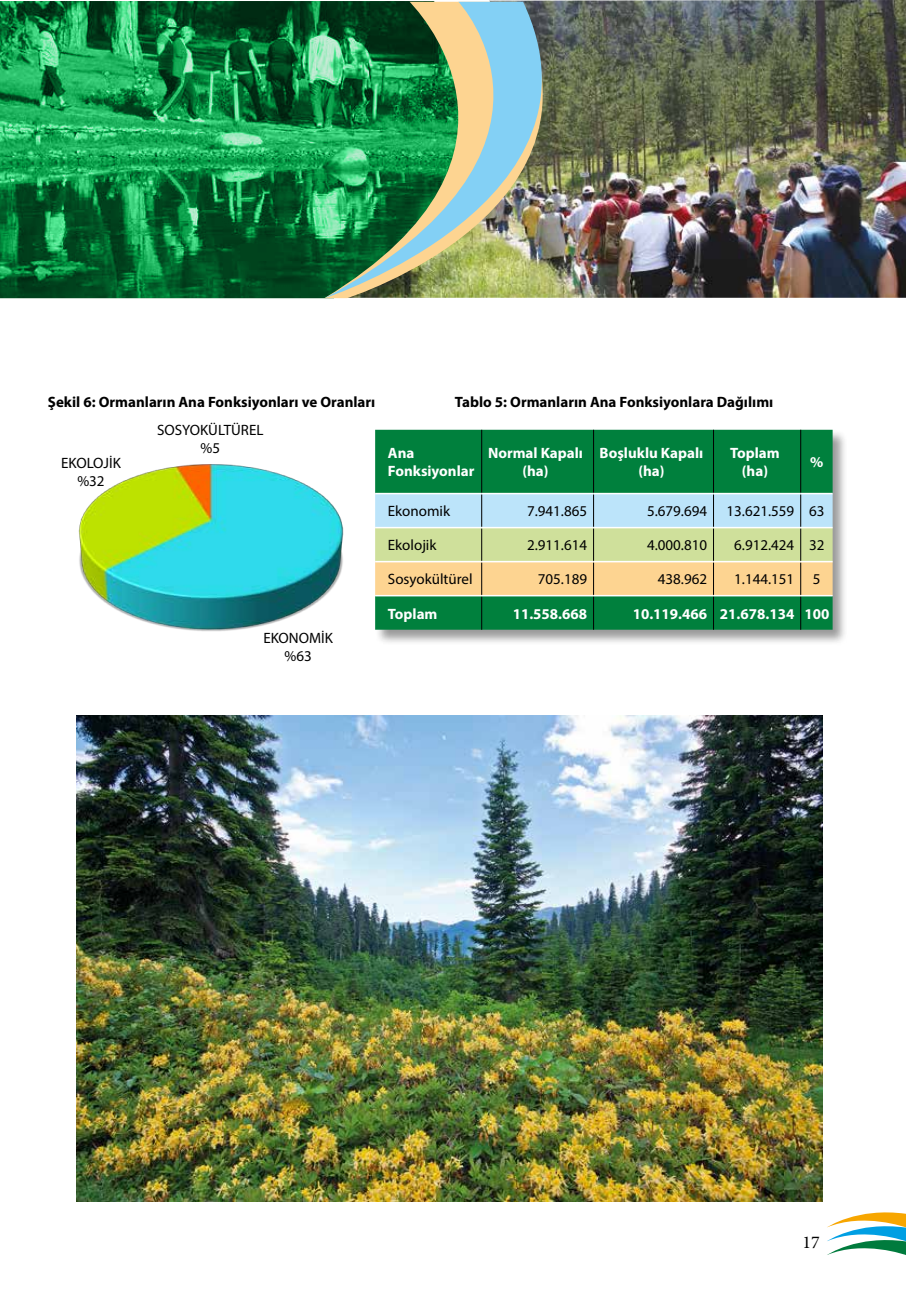
<style>
.page{position:relative;width:906px;height:1289px;background:#fff}
.page>*{position:absolute;margin:0;border:0;box-sizing:border-box;transform-origin:0 0}
.t1{font:18px "Minion Pro";color:#000}
.t2{font:15px/18px "Myriad Pro";color:#000;text-align:center}
.t3{font:700 15px/18px "Myriad Pro";color:#fff;text-align:center}
.t4{font:700 15px "Myriad Pro";color:#000}
</style>
<div class="page">
<img style="left:0;top:1px;width:342px;height:297px">
<img style="left:342px;top:0;width:564px;height:298px">
<img style="left:324px;top:2px;width:303px;height:296px">
<img style="left:325px;top:2px;width:292px;height:296px">
<svg style="left:827px;top:1212px;width:79px;height:42px"></svg>
<svg style="left:78px;top:464px;width:266px;height:167px"></svg>
<img style="left:77px;top:715px;width:745px;height:486px">
<div style="left:374px;top:429px;width:474px;height:216px;background:#000;opacity:.4"></div>
<div style="left:375px;top:430px;width:457px;height:199px;background:#00803d"></div>
<svg style="left:375px;top:494px;width:457px;height:101px"></svg>
<hr style="left:481px;top:430px;width:1px;height:63px;background:#000">
<hr style="left:593px;top:430px;width:1px;height:63px;background:#000">
<hr style="left:713px;top:430px;width:1px;height:63px;background:#000">
<hr style="left:800px;top:430px;width:1px;height:63px;background:#000">
<hr style="left:481px;top:494px;width:1px;height:33px;background:#000">
<hr style="left:593px;top:494px;width:1px;height:33px;background:#000">
<hr style="left:713px;top:494px;width:1px;height:33px;background:#000">
<hr style="left:800px;top:494px;width:1px;height:33px;background:#000">
<hr style="left:481px;top:528px;width:1px;height:33px;background:#000">
<hr style="left:593px;top:528px;width:1px;height:33px;background:#000">
<hr style="left:713px;top:528px;width:1px;height:33px;background:#000">
<hr style="left:800px;top:528px;width:1px;height:33px;background:#000">
<hr style="left:481px;top:562px;width:1px;height:33px;background:#000">
<hr style="left:593px;top:562px;width:1px;height:33px;background:#000">
<hr style="left:713px;top:562px;width:1px;height:33px;background:#000">
<hr style="left:800px;top:562px;width:1px;height:33px;background:#000">
<hr style="left:481px;top:596px;width:1px;height:33px;background:#000">
<hr style="left:593px;top:596px;width:1px;height:33px;background:#000">
<hr style="left:713px;top:596px;width:1px;height:33px;background:#000">
<hr style="left:800px;top:596px;width:1px;height:33px;background:#000">
<hr style="left:375px;top:493px;width:107px;height:1px;background:#fff">
<hr style="left:482px;top:493px;width:111px;height:1px;background:#fff">
<hr style="left:593px;top:493px;width:120px;height:1px;background:#fff">
<hr style="left:713px;top:493px;width:87px;height:1px;background:#fff">
<hr style="left:800px;top:493px;width:32px;height:1px;background:#fff">
<hr style="left:375px;top:527px;width:107px;height:1px;background:#fff">
<hr style="left:482px;top:527px;width:111px;height:1px;background:#fff">
<hr style="left:593px;top:527px;width:120px;height:1px;background:#fff">
<hr style="left:713px;top:527px;width:87px;height:1px;background:#fff">
<hr style="left:800px;top:527px;width:32px;height:1px;background:#fff">
<hr style="left:375px;top:561px;width:107px;height:1px;background:#fff">
<hr style="left:482px;top:561px;width:111px;height:1px;background:#fff">
<hr style="left:593px;top:561px;width:120px;height:1px;background:#fff">
<hr style="left:713px;top:561px;width:87px;height:1px;background:#fff">
<hr style="left:800px;top:561px;width:32px;height:1px;background:#fff">
<hr style="left:375px;top:595px;width:107px;height:1px;background:#fff">
<hr style="left:482px;top:595px;width:111px;height:1px;background:#fff">
<hr style="left:593px;top:595px;width:120px;height:1px;background:#fff">
<hr style="left:713px;top:595px;width:87px;height:1px;background:#fff">
<hr style="left:800px;top:595px;width:32px;height:1px;background:#fff">
<p class="t4" style="left:48px;top:392px;width:329px">Şekil 6: Ormanların Ana Fonksiyonları ve Oranları</p>
<p class="t2" style="left:61px;top:453px;width:61px">EKOLOJİK %32</p>
<p class="t2" style="left:157px;top:420px;width:108px">SOSYOKÜLTÜREL %5</p>
<p class="t2" style="left:263px;top:628px;width:71px">EKONOMİK %63</p>
<p class="t4" style="left:455px;top:392px;width:320px">Tablo 5: Ormanların Ana Fonksiyonlara Dağılımı</p>
<p class="t3" style="left:388px;top:444px;width:88px;text-align:left">Ana<br>Fonksiyonlar</p>
<p class="t3" style="left:488px;top:444px;width:96px">Normal Kapalı (ha)</p>
<p class="t3" style="left:599px;top:444px;width:105px">Boşluklu Kapalı (ha)</p>
<p class="t3" style="left:730px;top:444px;width:51px">Toplam (ha)</p>
<p class="t3" style="left:810px;top:453px;width:15px">%</p>
<p class="t2" style="left:388px;top:502px;width:64px">Ekonomik</p>
<p class="t2" style="left:527px;top:502px;width:62px">7.941.865</p>
<p class="t2" style="left:647px;top:502px;width:62px">5.679.694</p>
<p class="t2" style="left:726px;top:502px;width:99px">13.621.559 63</p>
<p class="t2" style="left:388px;top:536px;width:50px">Ekolojik</p>
<p class="t2" style="left:527px;top:536px;width:62px">2.911.614</p>
<p class="t2" style="left:647px;top:536px;width:62px">4.000.810</p>
<p class="t2" style="left:734px;top:536px;width:92px">6.912.424 32</p>
<p class="t2" style="left:388px;top:570px;width:86px">Sosyokültürel</p>
<p class="t2" style="left:538px;top:570px;width:51px">705.189</p>
<p class="t2" style="left:658px;top:570px;width:51px">438.962</p>
<p class="t2" style="left:734px;top:570px;width:88px">1.144.151 5</p>
<p class="t3" style="left:388px;top:604px;width:51px">Toplam</p>
<p class="t3" style="left:513px;top:604px;width:76px">11.558.668</p>
<p class="t3" style="left:632px;top:604px;width:198px">10.119.466 21.678.134 100</p>
<p class="t1" style="left:802px;top:1229px;width:19px">17</p>
</div>
